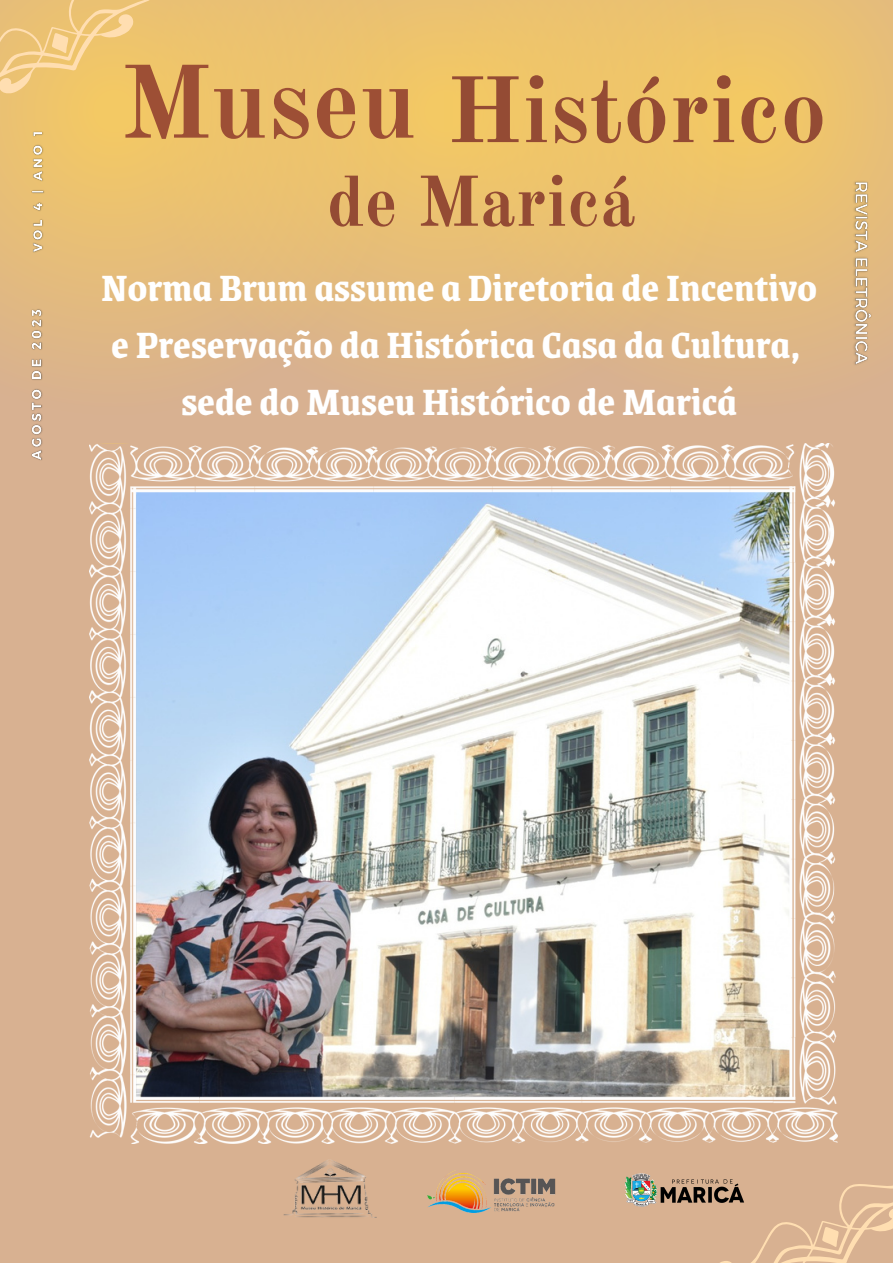
<style>
.page{position:relative;width:893px;height:1264px;background:#fff}
.page>*{position:absolute;margin:0;border:0;box-sizing:border-box;transform-origin:0 0}
.t1{font:700 102.3px "Old Standard";color:#9d4f35}
.t2{font:700 92.25px "Old Standard";color:#944b34}
.t3{font:700 70.35px "Old Standard";color:#944b34}
.t4{font:700 41.25px/57.3px "Grenze";color:#fff}
</style>
<div class="page">
<div style="left:0;top:0;width:892px;height:1262px;background:#d8b191"></div>
<svg style="left:777px;top:0;width:115px;height:350px;background:#e8be75"></svg>
<svg style="left:447px;top:0;width:330px;height:352px;background:#eac171"></svg>
<svg style="left:0;top:0;width:447px;height:352px;fill:#e9c073"></svg>
<img style="left:625px;top:1173px;width:30px;height:34px">
<img style="left:283px;top:1160px;width:93px;height:58px">
<img style="left:427px;top:1171px;width:128px;height:41px">
<svg style="left:0;top:0;width:232px;height:155px;background:#efc570"></svg>
<svg style="left:655px;top:1134px;width:237px;height:128px"></svg>
<img style="left:89px;top:443px;width:748px;height:700px">
<img style="left:26px;top:303px;width:22px;height:157px">
<img style="left:26px;top:124px;width:23px;height:132px">
<img style="left:845px;top:176px;width:30px;height:189px">
<p class="t1" style="left:120px;top:40px;width:297px">Museu</p>
<p class="t2" style="left:446px;top:54px;width:382px">Histórico</p>
<p class="t3" style="left:326px;top:159px;width:311px">de Maricá</p>
<p class="t4" style="left:101px;top:257px;width:717px">Norma Brum assume a Diretoria de Incentivo e Preservação da Histórica Casa da Cultura,</p>
<p class="t4" style="left:181px;top:372px;width:557px">sede do Museu Histórico de Maricá</p>
</div>
